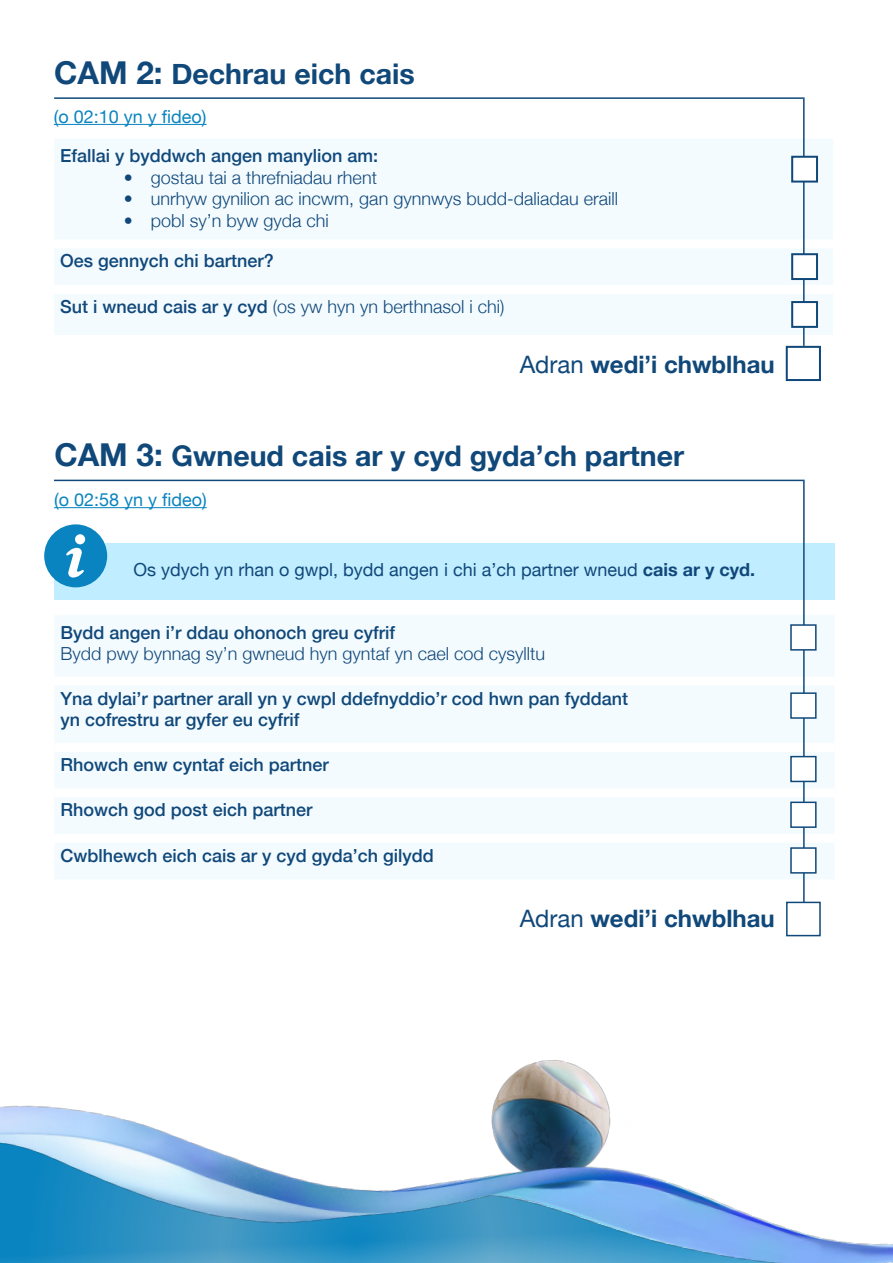
<style>
.page{position:relative;width:893px;height:1263px;background:#fff}
.page>*{position:absolute;margin:0;border:0;box-sizing:border-box;transform-origin:0 0}
.t1{font:700 28.5px "Helvetica Neue";color:#10487a}
.t2{font:700 24px "Helvetica Neue";color:#10487a}
.t3{font:500 18px/21.6px "Helvetica Neue";color:#10487a}
.t4{font:300 18px "Helvetica Neue";color:#10487a}
.t5{font:18px "Helvetica Neue";color:#10487a}
.t6{font:18px "Helvetica Neue";color:#0984c0}
.s1{font-size:31.5px}
.s2{font-weight:500}
.s3{font-weight:400}
.s4{font-weight:700}
</style>
<div class="page">
<img style="left:0;top:1060px;width:893px;height:203px">
<div style="left:55px;top:615px;width:779px;height:264px;background:#f3fbff"></div>
<div style="left:54px;top:677px;width:780px;height:9px;background:#fff"></div>
<div style="left:54px;top:743px;width:780px;height:9px;background:#fff"></div>
<div style="left:54px;top:788px;width:780px;height:9px;background:#fff"></div>
<div style="left:54px;top:834px;width:780px;height:9px;background:#fff"></div>
<hr style="left:54px;top:480px;width:749px;height:1px;background:#10487a">
<hr style="left:54px;top:507px;width:153px;height:1px;background:#0984c0">
<div style="left:54px;top:543px;width:780px;height:57px;background:#c0edff"></div>
<hr style="left:803px;top:480px;width:2px;height:422px;background:#10487a">
<div style="left:790px;top:692px;width:27px;height:27px;background:#fff;border:2px solid #10487a"></div>
<div style="left:790px;top:756px;width:27px;height:26px;background:#fff;border:2px solid #10487a"></div>
<div style="left:790px;top:801px;width:27px;height:27px;background:#fff;border:2px solid #10487a"></div>
<div style="left:790px;top:847px;width:27px;height:27px;background:#fff;border:2px solid #10487a"></div>
<div style="left:786px;top:902px;width:35px;height:34px;border:2px solid #10487a"></div>
<div style="left:790px;top:624px;width:27px;height:27px;background:#fff;border:2px solid #10487a"></div>
<div style="left:54px;top:139px;width:779px;height:196px;background:#f3fbff"></div>
<div style="left:54px;top:239px;width:779px;height:9px;background:#fff"></div>
<div style="left:54px;top:285px;width:779px;height:9px;background:#fff"></div>
<hr style="left:803px;top:97px;width:2px;height:249px;background:#10487a">
<div style="left:791px;top:156px;width:27px;height:27px;background:#fff;border:2px solid #10487a"></div>
<div style="left:791px;top:253px;width:27px;height:27px;background:#fff;border:2px solid #10487a"></div>
<div style="left:791px;top:301px;width:27px;height:27px;background:#fff;border:2px solid #10487a"></div>
<div style="left:786px;top:346px;width:35px;height:35px;border:2px solid #10487a"></div>
<hr style="left:54px;top:97px;width:749px;height:2px;background:#10487a">
<hr style="left:54px;top:124px;width:153px;height:1px;background:#0984c0">
<div style="left:44px;top:524px;width:63px;height:63px;background:#0984c0;border-radius:50%"></div>
<svg style="left:66px;top:548px;width:18px;height:29px"></svg>
<div style="left:75px;top:534px;width:10px;height:10px;background:#fff;border-radius:50%"></div>
<h1 class="t1" style="left:54px;top:52px;width:362px"><span class="s1">CAM 2:</span> Dechrau eich cais</h1>
<p class="t6" style="left:54px;top:103px;width:154px">(o 02:10 yn y fideo)</p>
<p class="t3" style="left:60px;top:143px;width:320px">Efallai y byddwch angen manylion am:</p>
<p class="t4" style="left:124px;top:163px;width:255px">• gostau tai a threfniadau rhent</p>
<p class="t4" style="left:124px;top:184px;width:496px">• unrhyw gynilion ac incwm, gan gynnwys budd-daliadau eraill</p>
<p class="t4" style="left:124px;top:206px;width:207px">• pobl sy’n byw gyda chi</p>
<p class="t3" style="left:60px;top:249px;width:215px">Oes gennych chi bartner?</p>
<p class="t4" style="left:60px;top:292px;width:446px"><span class="s2">Sut i wneud cais ar y cyd</span> (os yw hyn yn berthnasol i chi)</p>
<h2 class="t2" style="left:520px;top:345px;width:257px"><span class="s3">Adran</span> wedi’i chwblhau</h2>
<h1 class="t1" style="left:54px;top:434px;width:631px"><span class="s1">CAM 3:</span> Gwneud cais ar y cyd gyda’ch partner</h1>
<p class="t6" style="left:54px;top:486px;width:154px">(o 02:58 yn y fideo)</p>
<p class="t5" style="left:134px;top:557px;width:623px">Os ydych yn rhan o gwpl, bydd angen i chi a’ch partner wneud <span class="s4">cais ar y cyd.</span></p>
<p class="t3" style="left:60px;top:620px;width:336px">Bydd angen i’r ddau ohonoch greu cyfrif</p>
<p class="t4" style="left:60px;top:639px;width:486px">Bydd pwy bynnag sy’n gwneud hyn gyntaf yn cael cod cysylltu</p>
<p class="t3" style="left:60px;top:686px;width:569px">Yna dylai’r partner arall yn y cwpl ddefnyddio’r cod hwn pan fyddant yn cofrestru ar gyfer eu cyfrif</p>
<p class="t3" style="left:60px;top:752px;width:270px">Rhowch enw cyntaf eich partner</p>
<p class="t3" style="left:60px;top:798px;width:254px">Rhowch god post eich partner</p>
<p class="t3" style="left:60px;top:843px;width:375px">Cwblhewch eich cais ar y cyd gyda’ch gilydd</p>
<h2 class="t2" style="left:520px;top:900px;width:257px"><span class="s3">Adran</span> wedi’i chwblhau</h2>
</div>
